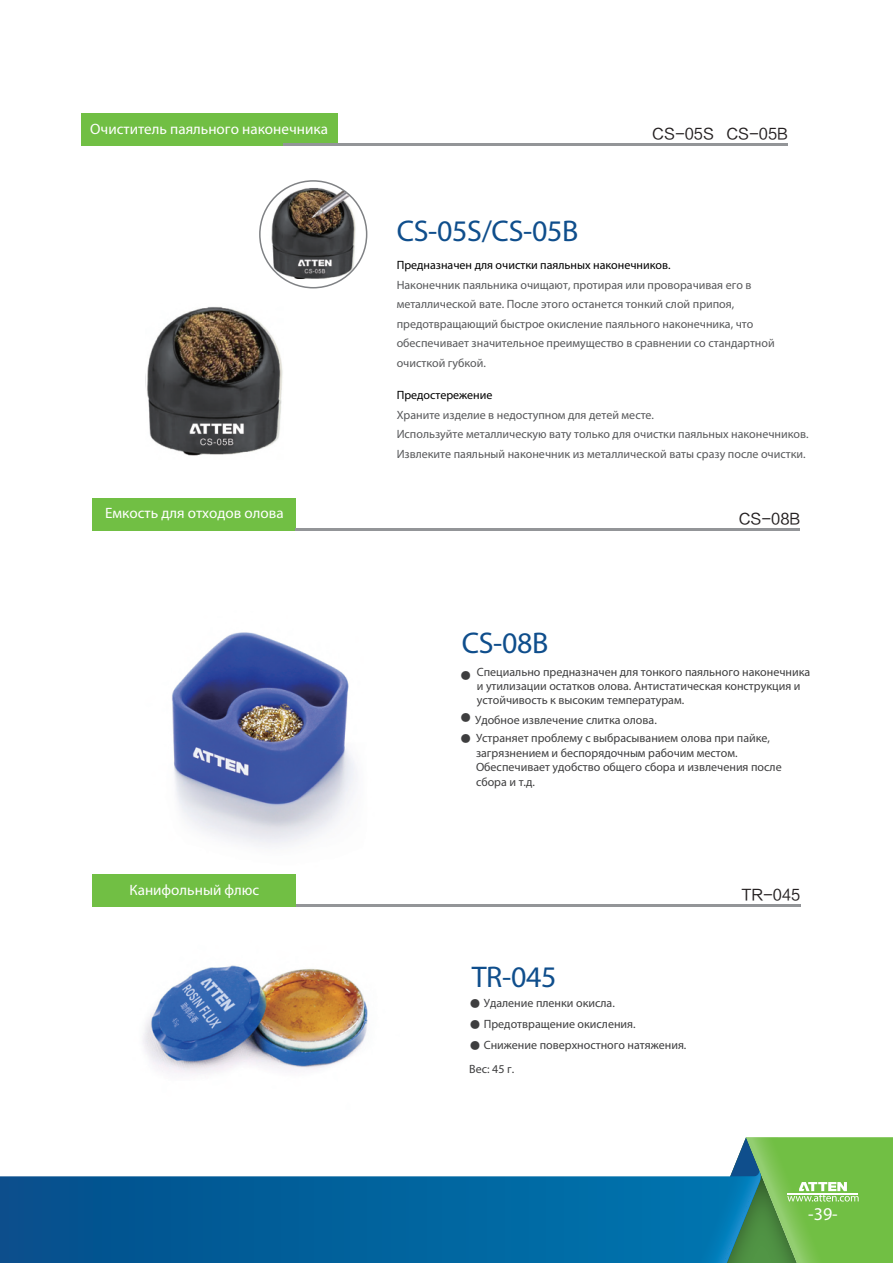
<style>
.page{position:relative;width:893px;height:1263px;background:#fff}
.page>*{position:absolute;margin:0;border:0;box-sizing:border-box;transform-origin:0 0}
.t1{font:30px "Myriad Pro";letter-spacing:-.01em;color:#0f4e8c}
.t2{font:18px "Myriad Pro";color:#fff}
.t3{font:15px "Myriad Pro";color:#fff}
.t4{font:15px "FZLTHJW GB1 0";color:#231f20}
.t5{font:12px/19.5px "Myriad Pro";color:#57585a}
.t6{font:12px/14.5px "Myriad Pro";color:#3e3e3f}
.s1{color:#000}
.s2{font-family:"Adobe Song Std";font-weight:300}
</style>
<div class="page">
<div style="left:81px;top:113px;width:256px;height:32px;background:#71bf44"></div>
<hr style="left:284px;top:143px;width:504px;height:2px;background:#939598">
<img style="left:266px;top:188px;width:91px;height:91px">
<div style="left:259px;top:180px;width:108px;height:108px;border:2px solid #808285;border-radius:50%"></div>
<img style="left:92px;top:632px;width:265px;height:253px">
<div style="left:92px;top:499px;width:203px;height:32px;background:#71bf44"></div>
<hr style="left:295px;top:528px;width:504px;height:3px;background:#939598">
<div style="left:93px;top:874px;width:203px;height:32px;background:#71bf44"></div>
<hr style="left:296px;top:904px;width:504px;height:2px;background:#939598">
<img style="left:143px;top:965px;width:225px;height:109px">
<svg style="left:0;top:1176px;width:648px;height:87px;background:#02609b"></svg>
<svg style="left:648px;top:1137px;width:245px;height:126px;background:#61ac7f"></svg>
<hr style="left:787px;top:1193px;width:71px;height:1px;background:#fff">
<img style="left:145px;top:307px;width:138px;height:149px">
<p class="t3" style="left:90px;top:120px;width:239px">Очиститель паяльного наконечника</p>
<p class="t4" style="left:652px;top:125px;width:137px">CS-05S CS-05B</p>
<p class="t1" style="left:397px;top:212px;width:183px">CS-05S/CS-05B</p>
<p class="t5" style="left:397px;top:255px;width:380px"><span class="s1">Предназначен для очистки паяльных наконечников.<br></span>Наконечник паяльника очищают, протирая или проворачивая его в металлической вате. После этого останется тонкий слой припоя, предотвращающий быстрое окисление паяльного наконечника, что обеспечивает значительное преимущество в сравнении со стандартной очисткой губкой.</p>
<p class="t5" style="left:397px;top:385px;width:413px"><span class="s1">Предостережение<br></span>Храните изделие в недоступном для детей месте.<br>Используйте металлическую вату только для очистки паяльных наконечников.<br>Извлеките паяльный наконечник из металлической ваты сразу после очистки.</p>
<p class="t3" style="left:105px;top:504px;width:180px">Емкость для отходов олова</p>
<p class="t4" style="left:739px;top:511px;width:63px">CS-08B</p>
<p class="t1" style="left:462px;top:624px;width:88px">CS-08B</p>
<p class="t6" style="left:477px;top:664px;width:335px;text-indent:-17px"><span class="s2">●</span> Специально предназначен для тонкого паяльного наконечника и утилизации остатков олова. Антистатическая конструкция и устойчивость к высоким температурам.</p>
<p class="t6" style="left:460px;top:712px;width:198px"><span class="s2">●</span> Удобное извлечение слитка олова.</p>
<p class="t6" style="left:476px;top:731px;width:307px;text-indent:-16px"><span class="s2">●</span> Устраняет проблему с выбрасыванием олова при пайке, загрязнением и беспорядочным рабочим местом.<br>Обеспечивает удобство общего сбора и извлечения после сбора и т.д.</p>
<p class="t3" style="left:130px;top:881px;width:131px">Канифольный флюс</p>
<p class="t4" style="left:741px;top:886px;width:60px">TR-045</p>
<p class="t1" style="left:472px;top:958px;width:86px">TR-045</p>
<p class="t6" style="left:469px;top:996px;width:147px"><span class="s2">●</span> Удаление пленки окисла.</p>
<p class="t6" style="left:469px;top:1017px;width:168px"><span class="s2">●</span> Предотвращение окисления.</p>
<p class="t6" style="left:469px;top:1034px;width:219px;line-height:23.1px"><span class="s2">●</span> Снижение поверхностного натяжения.<br>Вес: 45 г.</p>
<p class="t2" style="left:808px;top:1203px;width:31px">-39-</p>
</div>
